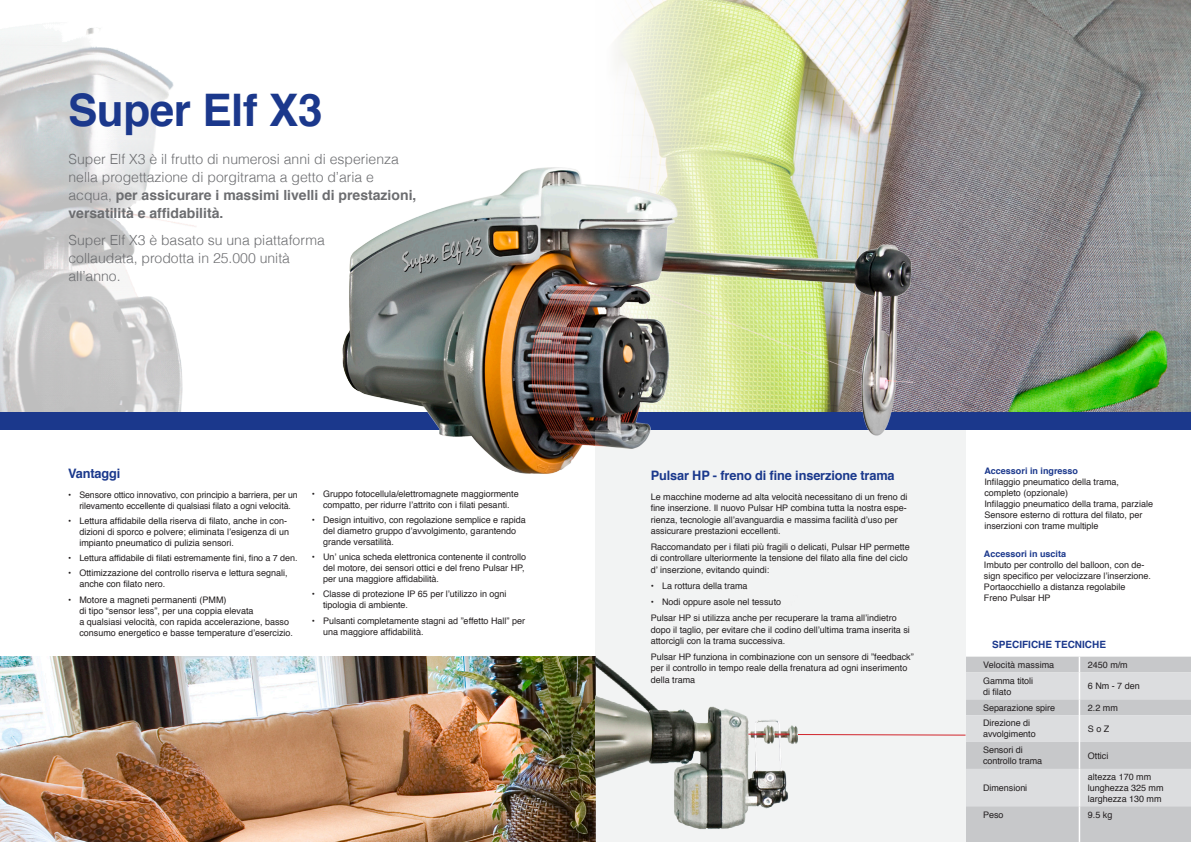
<style>
.page{position:relative;width:1191px;height:842px;background:#fff}
.page>*{position:absolute;margin:0;border:0;box-sizing:border-box;transform-origin:0 0}
.t1{font:700 44.9px "Helvetica";letter-spacing:-.01em;color:#1b388c}
.t2{font:300 14px/18px "Helvetica";color:#6c6d70}
.t3{font:700 13px "Helvetica";letter-spacing:-.01em;color:#1a388c}
.t4{font:700 10px "Helvetica";color:#1b388c}
.t5{font:9px/11px "Helvetica";color:#231f20}
.t6{font:700 9px "Helvetica";color:#1b388c}
.t7{font:8.7px "Helvetica";letter-spacing:-.01em;color:#231f20}
.s1{font-weight:700}
</style>
<div class="page">
<img style="left:0;top:24px;width:194px;height:388px">
<img style="left:616px;top:0;width:575px;height:412px">
<div style="left:0;top:412px;width:1191px;height:17px;background:#1b388c"></div>
<img style="left:325px;top:148px;width:587px;height:326px">
<img style="left:0;top:657px;width:595px;height:185px">
<div style="left:595px;top:429px;width:370px;height:413px;background:#f2f3f3"></div>
<img style="left:595px;top:656px;width:202px;height:186px">
<svg style="left:748px;top:734px;width:17px;height:1px"></svg>
<svg style="left:774px;top:734px;width:15px;height:1px"></svg>
<div style="left:966px;top:807px;width:225px;height:35px;background:#c7c8ca"></div>
<svg style="left:797px;top:657px;width:394px;height:150px"></svg>
<hr style="left:1078px;top:715px;width:2px;height:27px;background:#fff">
<hr style="left:1078px;top:742px;width:2px;height:27px;background:#fff">
<hr style="left:1078px;top:769px;width:2px;height:38px;background:#fff">
<hr style="left:1078px;top:807px;width:2px;height:35px;background:#fff">
<h1 class="t1" style="left:68px;top:74px;width:256px">Super Elf X3</h1>
<h2 class="t2" style="left:68px;top:150px;width:349px">Super Elf X3 è il frutto di numerosi anni di esperienza nella progettazione di porgitrama a getto d’aria e acqua, <span class="s1">per assicurare i massimi livelli di prestazioni, versatilità e affidabilità.</span></h2>
<h2 class="t2" style="left:68px;top:230px;width:258px">Super Elf X3 è basato su una piattaforma collaudata, prodotta in 25.000 unità all’anno.</h2>
<h3 class="t3" style="left:68px;top:463px;width:54px">Vantaggi</h3>
<p class="t5" style="left:68px;top:489px;width:231px;text-align:center">• Sensore ottico innovativo, con principio a barriera, per un rilevamento eccellente di qualsiasi filato a ogni velocità.</p>
<p class="t5" style="left:79px;top:515px;width:211px;text-indent:-11px">• Lettura affidabile della riserva di filato, anche in con&shy;dizioni di sporco e polvere; eliminata l’esigenza di un impianto pneumatico di pulizia sensori.</p>
<p class="t7" style="left:68px;top:551px;width:231px">• Lettura affidabile di filati estremamente fini, fino a 7 den.</p>
<p class="t5" style="left:79px;top:568px;width:210px;text-indent:-11px">• Ottimizzazione del controllo riserva e lettura segnali, anche con filato nero.</p>
<p class="t5" style="left:79px;top:594px;width:215px;text-indent:-11px">• Motore a magneti permanenti (PMM)<br>di tipo “sensor less”, per una coppia elevata<br>a qualsiasi velocità, con rapida accelerazione, basso consumo energetico e basse temperature d’esercizio.</p>
<p class="t5" style="left:312px;top:488px;width:208px;text-align:center">• Gruppo fotocellula/elettromagnete maggiormente compatto, per ridurre l’attrito con i filati pesanti.</p>
<p class="t5" style="left:323px;top:515px;width:204px;text-indent:-11px">• Design intuitivo, con regolazione semplice e rapida del diametro gruppo d’avvolgimento, garantendo grande versatilità.</p>
<p class="t5" style="left:323px;top:552px;width:205px;text-indent:-11px">• Un’ unica scheda elettronica contenente il controllo del motore, dei sensori ottici e del freno Pulsar HP, per una maggiore affidabilità.</p>
<p class="t5" style="left:323px;top:589px;width:185px;text-indent:-11px">• Classe di protezione IP 65 per l’utilizzo in ogni tipologia di ambiente.</p>
<p class="t5" style="left:323px;top:615px;width:203px;text-indent:-11px">• Pulsanti completamente stagni ad ”effetto Hall” per una maggiore affidabilità.</p>
<h3 class="t3" style="left:650px;top:464px;width:245px">Pulsar HP - freno di fine inserzione trama</h3>
<p class="t5" style="left:650px;top:491px;width:258px;line-height:11.5px">Le macchine moderne ad alta velocità necessitano di un freno di fine inserzione. Il nuovo Pulsar HP combina tutta la nostra espe&shy;rienza, tecnologie all’avanguardia e massima facilità d’uso per assicurare prestazioni eccellenti.</p>
<p class="t5" style="left:650px;top:541px;width:260px;line-height:11.5px">Raccomandato per i filati più fragili o delicati, Pulsar HP permette di controllare ulteriormente la tensione del filato alla fine del ciclo d’ inserzione, evitando quindi:</p>
<p class="t5" style="left:650px;top:581px;width:98px">• La rottura della trama</p>
<p class="t5" style="left:650px;top:595px;width:247px;line-height:15.8px">• Nodi oppure asole nel tessuto<br>Pulsar HP si utilizza anche per recuperare la trama all’indietro</p>
<p class="t5" style="left:650px;top:624px;width:261px;line-height:11.5px">dopo il taglio, per evitare che il codino dell’ultima trama inserita si attorcigli con la trama successiva.</p>
<p class="t5" style="left:650px;top:651px;width:264px;line-height:11.5px">Pulsar HP funziona in combinazione con un sensore di ”feedback” per il controllo in tempo reale della frenatura ad ogni inserimento della trama</p>
<p class="t6" style="left:984px;top:464px;width:95px">Accessori in ingresso</p>
<p class="t5" style="left:984px;top:477px;width:170px">Infilaggio pneumatico della trama, completo (opzionale)<br>Infilaggio pneumatico della trama, parziale Sensore esterno di rottura del filato, per inserzioni con trame multiple</p>
<p class="t6" style="left:984px;top:546px;width:84px">Accessori in uscita</p>
<p class="t5" style="left:984px;top:559px;width:169px">Imbuto per controllo del balloon, con de&shy;sign specifico per velocizzare l’inserzione.<br>Portaocchiello a distanza regolabile Freno Pulsar HP</p>
<p class="t4" style="left:992px;top:637px;width:115px">SPECIFICHE TECNICHE</p>
<p class="t5" style="left:983px;top:659px;width:73px">Velocità massima</p>
<p class="t5" style="left:1088px;top:659px;width:41px">2450 m/m</p>
<p class="t5" style="left:983px;top:675px;width:52px">Gamma titoli di filato</p>
<p class="t5" style="left:1088px;top:681px;width:53px">6 Nm - 7 den</p>
<p class="t5" style="left:983px;top:702px;width:74px">Separazione spire</p>
<p class="t5" style="left:1088px;top:702px;width:31px">2.2 mm</p>
<p class="t5" style="left:983px;top:718px;width:54px">Direzione di avvolgimento</p>
<p class="t5" style="left:1088px;top:723px;width:23px">S o Z</p>
<p class="t5" style="left:983px;top:745px;width:61px">Sensori di controllo trama</p>
<p class="t5" style="left:1088px;top:750px;width:22px">Ottici</p>
<p class="t5" style="left:983px;top:783px;width:46px">Dimensioni</p>
<p class="t5" style="left:1088px;top:772px;width:77px">altezza 170 mm lunghezza 325 mm larghezza 130 mm</p>
<p class="t5" style="left:983px;top:809px;width:22px">Peso</p>
<p class="t5" style="left:1088px;top:810px;width:26px">9.5 kg</p>
</div>
